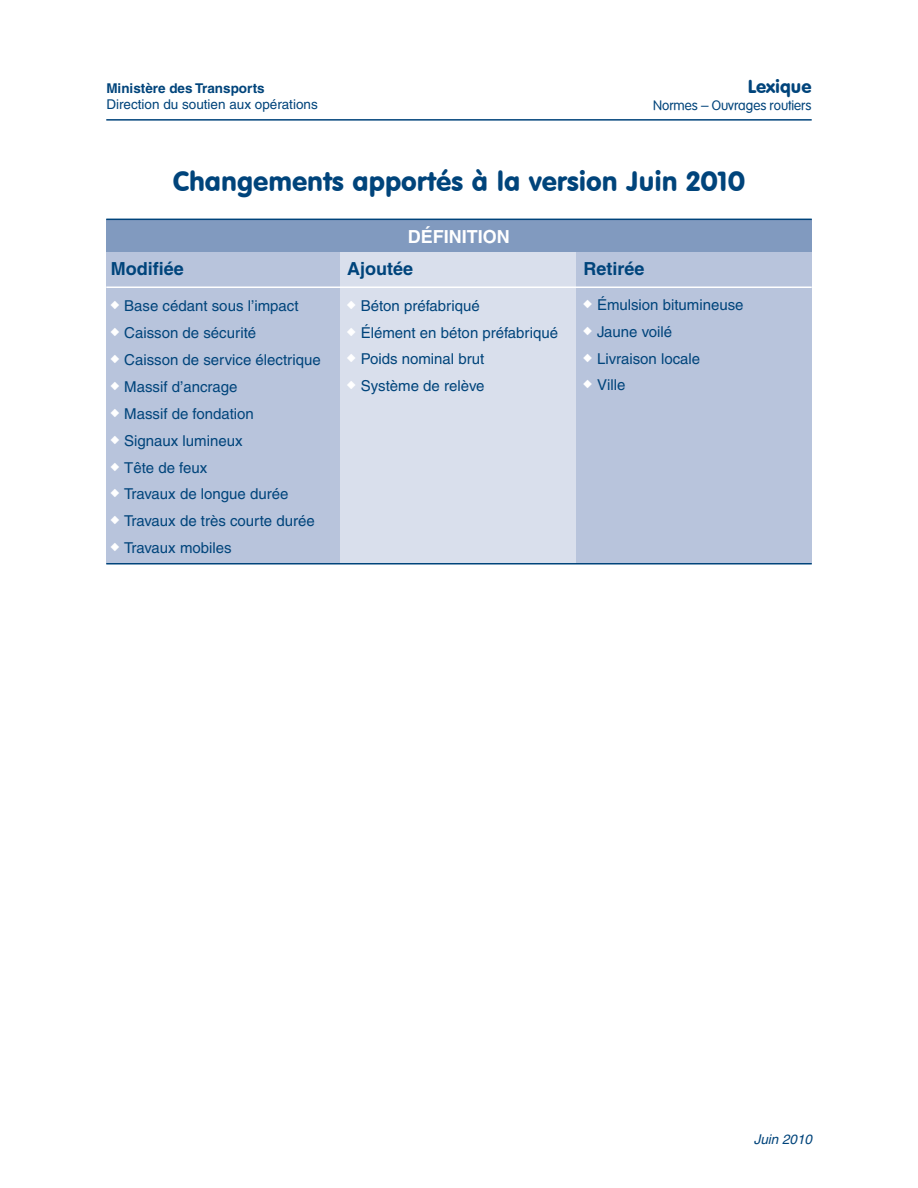
<style>
.page{position:relative;width:918px;height:1188px;background:#fff}
.page>*{position:absolute;margin:0;border:0;box-sizing:border-box;transform-origin:0 0}
.t1{font:27px "VAG Rounded BT";color:#00447b}
.t2{font:700 18px "Helvetica";color:#00447b}
.t3{font:700 18px "Helvetica";color:#fff}
.t4{font:18px "VAG Rounded BT";color:#00447b}
.t5{font:15px/26.8px "Helvetica";color:#00447b}
.t6{font:13.5px "Helvetica";color:#00447b}
.t7{font:13.5px "VAG Rounded Lt Normal";color:#00447b}
.t8{font:700 13.5px "Helvetica";color:#00447b}
.t9{font:italic 13.5px "Helvetica";color:#00447b}
.s1{font-family:"Helvetica"}
</style>
<div class="page">
<hr style="left:106px;top:119px;width:706px;height:2px;background:#00447b">
<div style="left:106px;top:251px;width:235px;height:313px;background:#b8c4dc"></div>
<div style="left:340px;top:250px;width:236px;height:314px;background:#d9dfec"></div>
<div style="left:576px;top:249px;width:236px;height:315px;background:#b8c4dc"></div>
<hr style="left:106px;top:286px;width:706px;height:2px;background:#fff">
<hr style="left:106px;top:563px;width:706px;height:1px;background:#00447b">
<div style="left:106px;top:219px;width:706px;height:33px;background:#819abf"></div>
<hr style="left:106px;top:219px;width:706px;height:1px;background:#00447b">
<p class="t8" style="left:106px;top:80px;width:160px">Ministère des Transports</p>
<p class="t6" style="left:106px;top:97px;width:213px">Direction du soutien aux opérations</p>
<p class="t4" style="left:748px;top:76px;width:65px">Lexique</p>
<p class="t7" style="left:653px;top:97px;width:160px">Normes <span class="s1">–</span> Ouvrages routiers</p>
<h1 class="t1" style="left:173px;top:164px;width:574px">Changements apportés à la version Juin 2010</h1>
<p class="t2" style="left:111px;top:258px;width:75px">Modifiée</p>
<p class="t5" style="left:124px;top:293px;width:198px">Base cédant sous l’impact<br>Caisson de sécurité<br>Caisson de service électrique<br>Massif d’ancrage<br>Massif de fondation<br>Signaux lumineux<br>Tête de feux<br>Travaux de longue durée<br>Travaux de très courte durée<br>Travaux mobiles</p>
<p class="t3" style="left:408px;top:225px;width:104px">Définition</p>
<p class="t2" style="left:347px;top:258px;width:68px">Ajoutée</p>
<p class="t5" style="left:361px;top:292px;width:199px">Béton préfabriqué<br>Élément en béton préfabriqué<br>Poids nominal brut<br>Système de relève</p>
<p class="t2" style="left:584px;top:258px;width:63px">Retirée</p>
<p class="t5" style="left:597px;top:292px;width:148px">Émulsion bitumineuse<br>Jaune voilé<br>Livraison locale<br>Ville</p>
<p class="t9" style="left:754px;top:1132px;width:60px">Juin 2010</p>
</div>
